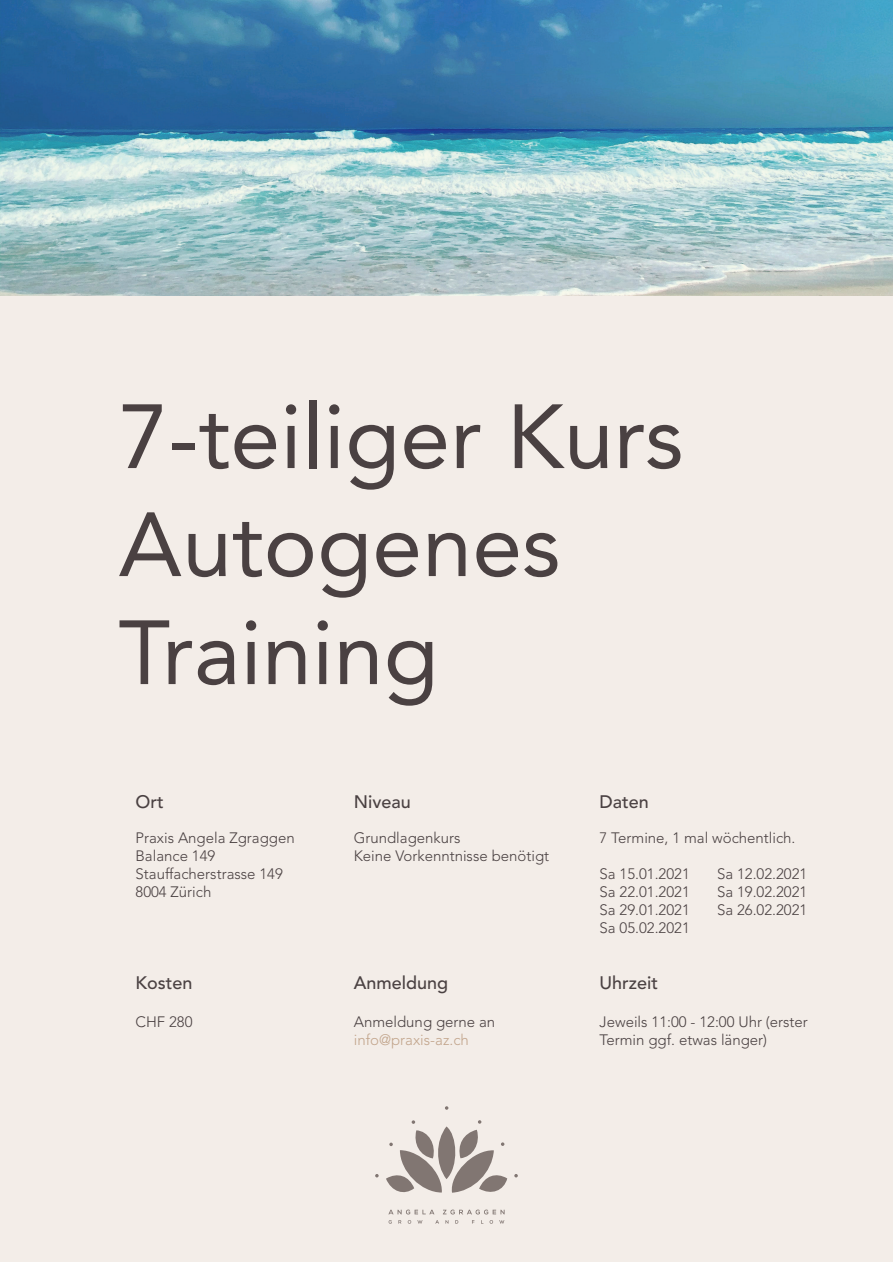
<style>
.page{position:relative;width:893px;height:1263px;background:#fff}
.page>*{position:absolute;margin:0;border:0;box-sizing:border-box;transform-origin:0 0}
.t1{font:90px/108px "Avenir LT Std";color:#4a4142}
.t2{font:500 18px "Avenir LT Std";color:#4a4142}
.t3{font:300 15px/18px "Avenir LT Std";color:#4a4142}
.t4{font:300 15px "Avenir LT Std";color:#c2a58c}
</style>
<div class="page">
<div style="left:0;top:294px;width:893px;height:968px;background:#f3ede8"></div>
<img style="left:0;top:0;width:893px;height:296px">
<svg style="left:445px;top:1106px;width:3px;height:4px"></svg>
<svg style="left:386px;top:1120px;width:121px;height:73px"></svg>
<svg style="left:375px;top:1174px;width:4px;height:3px"></svg>
<svg style="left:514px;top:1174px;width:4px;height:3px"></svg>
<svg style="left:388px;top:1209px;width:46px;height:5px"></svg>
<svg style="left:443px;top:1209px;width:62px;height:5px"></svg>
<svg style="left:389px;top:1220px;width:3px;height:4px"></svg>
<svg style="left:417px;top:1220px;width:6px;height:3px"></svg>
<svg style="left:499px;top:1220px;width:5px;height:3px"></svg>
<h1 class="t1" style="left:119px;top:383px;width:567px">7-teiliger Kurs<br>Autogenes<br>Training</h1>
<p class="t2" style="left:136px;top:791px;width:30px">Ort</p>
<p class="t2" style="left:354px;top:791px;width:59px">Niveau</p>
<p class="t2" style="left:600px;top:791px;width:51px">Daten</p>
<p class="t3" style="left:136px;top:828px;width:161px">Praxis Angela Zgraggen<br>Balance 149<br>Stauffacherstrasse 149<br>8004 Zürich</p>
<p class="t3" style="left:354px;top:828px;width:197px">Grundlagenkurs<br>Keine Vorkenntnisse benötigt</p>
<p class="t3" style="left:600px;top:828px;width:197px">7 Termine, 1 mal wöchentlich.</p>
<p class="t3" style="left:600px;top:864px;width:92px">Sa 15.01.2021</p>
<p class="t3" style="left:717px;top:864px;width:92px">Sa 12.02.2021</p>
<p class="t3" style="left:600px;top:882px;width:92px">Sa 22.01.2021</p>
<p class="t3" style="left:717px;top:882px;width:92px">Sa 19.02.2021</p>
<p class="t3" style="left:600px;top:900px;width:92px">Sa 29.01.2021</p>
<p class="t3" style="left:717px;top:900px;width:92px">Sa 26.02.2021</p>
<p class="t3" style="left:600px;top:918px;width:92px">Sa 05.02.2021</p>
<p class="t2" style="left:136px;top:973px;width:59px">Kosten</p>
<p class="t2" style="left:354px;top:973px;width:96px">Anmeldung</p>
<p class="t2" style="left:600px;top:973px;width:60px">Uhrzeit</p>
<p class="t3" style="left:600px;top:1013px;width:210px">Jeweils 11:00 - 12:00 Uhr (erster<br>Termin ggf. etwas länger)</p>
<p class="t3" style="left:136px;top:1013px;width:59px">CHF 280</p>
<p class="t3" style="left:354px;top:1013px;width:143px">Anmeldung gerne an</p>
<p class="t4" style="left:354px;top:1031px;width:117px">info@praxis-az.ch</p>
</div>
